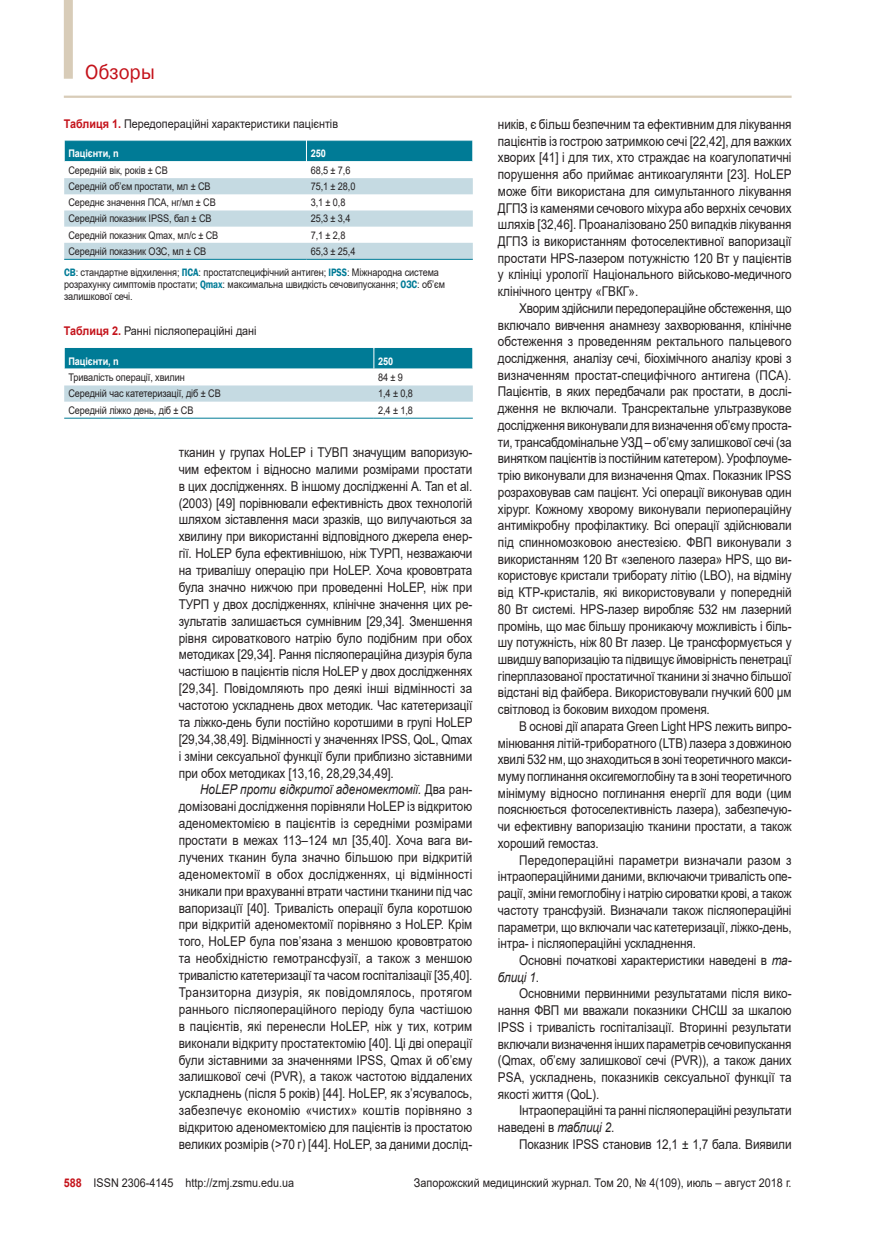
<style>
.page{position:relative;width:881px;height:1234px;background:#fff}
.page>*{position:absolute;margin:0;border:0;box-sizing:border-box;transform-origin:0 0}
.t1{font:21px "Franklin Gothic";color:#c4121a}
.tecst{font:13.5px/16.6px "Arial";letter-spacing:-.01em;color:#231f20;text-align:justify;scale:.87 1}
.таблица_назва{font:12px "Arial";color:#231f20;scale:.9 1}
.таблица_тело_влево{font:10.5px/12px "Arial";letter-spacing:-.01em;color:#231f20;scale:.87 1}
.таблица_шапка{font:700 10.5px "Arial";letter-spacing:-.01em;color:#fff;scale:.87 1}
.s1{font-weight:700;color:#c4121a}
.s2{font-family:"Franklin Gothic";font-weight:600;font-size:10.95px;color:#007b96}
.s3{font-style:italic}
</style>
<div class="page">
<svg style="left:64px;top:178px;width:408px;height:81px"></svg>
<div style="left:64px;top:141px;width:409px;height:21px;background:#007b96"></div>
<hr style="left:65px;top:161px;width:241px;height:1px;background:#fff">
<hr style="left:307px;top:161px;width:165px;height:1px;background:#fff">
<hr style="left:64px;top:259px;width:242px;height:1px;background:#007b96">
<hr style="left:306px;top:259px;width:166px;height:1px;background:#007b96">
<div style="left:64px;top:385px;width:408px;height:16px;background:#c5dae2"></div>
<div style="left:64px;top:348px;width:409px;height:21px;background:#007b96"></div>
<hr style="left:65px;top:368px;width:308px;height:1px;background:#fff">
<hr style="left:374px;top:368px;width:98px;height:1px;background:#fff">
<hr style="left:64px;top:417px;width:310px;height:1px;background:#007b96">
<hr style="left:374px;top:417px;width:98px;height:1px;background:#007b96">
<hr style="left:64px;top:96px;width:727px;height:2px;background:#d8ccb8">
<div style="left:64px;top:0;width:9px;height:79px;background:#d8ccb8"></div>
<h1 class="t1" style="left:85px;top:59px;width:72px">Обзоры</h1>
<p class="таблица_назва" style="left:64px;top:115px;width:306px"><span class="s1">Таблиця 1.</span> Передопераційні характеристики пацієнтів</p>
<p class="таблица_шапка" style="left:68px;top:146px;width:59px">Пацієнти, n</p>
<p class="таблица_шапка" style="left:310px;top:146px;width:19px">250</p>
<p class="таблица_тело_влево" style="left:68px;top:164px;width:116px">Середній вік, років ± СВ</p>
<p class="таблица_тело_влево" style="left:310px;top:164px;width:47px">68,5 ± 7,6</p>
<p class="таблица_тело_влево" style="left:68px;top:180px;width:165px">Середній об’єм простати, мл ± СВ</p>
<p class="таблица_тело_влево" style="left:310px;top:180px;width:53px">75,1 ± 28,0</p>
<p class="таблица_тело_влево" style="left:68px;top:196px;width:171px">Середнє значення ПСА, нг/мл ± СВ</p>
<p class="таблица_тело_влево" style="left:310px;top:196px;width:41px">3,1 ± 0,8</p>
<p class="таблица_тело_влево" style="left:68px;top:212px;width:166px">Середній показник IPSS, бал ± СВ</p>
<p class="таблица_тело_влево" style="left:310px;top:212px;width:47px">25,3 ± 3,4</p>
<p class="таблица_тело_влево" style="left:68px;top:229px;width:174px">Середній показник Qmax, мл/с ± СВ</p>
<p class="таблица_тело_влево" style="left:310px;top:229px;width:41px">7,1 ± 2,8</p>
<p class="таблица_тело_влево" style="left:68px;top:245px;width:160px">Середній показник ОЗС, мл ± СВ</p>
<p class="таблица_тело_влево" style="left:310px;top:245px;width:53px">65,3 ± 25,4</p>
<p class="таблица_тело_влево" style="left:64px;top:266px;width:439px"><span class="s2">СВ</span>: стандартне відхилення; <span class="s2">ПСА</span>: простатспецифічний антиген; <span class="s2">IPSS</span>: Міжнародна система розрахунку симптомів простати; <span class="s2">Qmax</span>: максимальна швидкість сечовипускання; <span class="s2">ОЗС</span>: об’єм залишкової сечі.</p>
<p class="таблица_назва" style="left:64px;top:322px;width:216px"><span class="s1">Таблиця 2.</span> Ранні післяопераційні дані</p>
<p class="таблица_шапка" style="left:68px;top:353px;width:59px">Пацієнти, n</p>
<p class="таблица_шапка" style="left:378px;top:353px;width:19px">250</p>
<p class="таблица_тело_влево" style="left:68px;top:371px;width:135px">Тривалість операції, хвилин</p>
<p class="таблица_тело_влево" style="left:378px;top:371px;width:30px">84±9</p>
<p class="таблица_тело_влево" style="left:68px;top:387px;width:176px">Середній час катетеризації, діб ± СВ</p>
<p class="таблица_тело_влево" style="left:378px;top:387px;width:41px">1,4 ± 0,8</p>
<p class="таблица_тело_влево" style="left:68px;top:403px;width:145px">Середній ліжко день, діб ± СВ</p>
<p class="таблица_тело_влево" style="left:378px;top:403px;width:41px">2,4 ± 1,8</p>
<p class="tecst" style="left:179px;top:443px;width:339px">тканин у групах HoLEP і ТУВП значущим вапоризую&shy;чим ефектом і відносно малими розмірами простати в цих дослідженнях. В іншому дослідженні А. Tan et al. (2003) [49] порівнювали ефективність двох технологій шляхом зіставлення маси зразків, що вилучаються за хвилину при використанні відповідного джерела енер&shy;гії. HoLEP була ефективнішою, ніж ТУРП, незважаючи на тривалішу операцію при HoLEP. Хоча крововтрата була значно нижчою при проведенні HoLEP, ніж при ТУРП у двох дослідженнях, клінічне значення цих ре&shy;зультатів залишається сумнівним [29,34]. Зменшення рівня сироваткового натрію було подібним при обох методиках [29,34]. Рання післяопераційна дизурія була частішою в пацієнтів після HoLEP у двох дослідженнях [29,34]. Повідомляють про деякі інші відмінності за частотою ускладнень двох методик. Час катетеризації та ліжко-день були постійно коротшими в групі HoLEP [29,34,38,49]. Відмінності у значеннях IPSS, QoL, Qmax і зміни сексуальної функції були приблизно зіставними при обох методиках [13,16, 28,29,34,49].</p>
<p class="tecst" style="left:179px;top:781px;width:339px;text-indent:21px"><span class="s3">HoLEP проти відкритої аденомектомії.</span> Два ран&shy;домізовані дослідження порівняли HoLEP із відкритою аденомектомією в пацієнтів із середніми розмірами простати в межах 113–124 мл [35,40]. Хоча вага ви&shy;лучених тканин була значно більшою при відкритій аденомектомії в обох дослідженнях, ці відмінності зникали при врахуванні втрати частини тканини під час вапоризацїї [40]. Тривалість операції була коротшою при відкритій аденомектомії порівняно з HoLEP. Крім того, HoLEP була пов’язана з меншою крововтратою та необхідністю гемотрансфузії, а також з меншою тривалістю катетеризації та часом госпіталізації [35,40].<br>Транзиторна дизурія, як повідомлялось, протягом раннього післяопераційного періоду була частішою в пацієнтів, які перенесли HoLEP, ніж у тих, котрим виконали відкриту простатектомію [40]. Ці дві операції були зіставними за значеннями IPSS, Qmax й об’єму залишкової сечі (PVR), а також частотою віддалених ускладнень (після 5 років) [44]. HoLEP, як з’ясувалось, забезпечує економію «чистих» коштів порівняно з відкритою аденомектомією для пацієнтів із простатою великих розмірів (&gt;70 г) [44]. HoLEP, за даними дослід-</p>
<p class="tecst" style="left:497px;top:116px;width:339px">ників, є більш безпечним та ефективним для лікування пацієнтів із гострою затримкою сечі [22,42], для важких хворих [41] і для тих, хто страждає на коагулопатичні порушення або приймає антикоагулянти [23]. HoLEP може біти використана для симультанного лікування ДГПЗ із каменями сечового міхура або верхніх сечових шляхів [32,46]. Проаналізовано 250 випадків лікування ДГПЗ із використанням фотоселективної вапоризації простати HPS-лазером потужністю 120 Вт у пацієнтів у клініці урології Національного військово-медичного клінічного центру «ГВКГ».</p>
<p class="tecst" style="left:497px;top:300px;width:339px;text-indent:21px">Хворим здійснили передопераційне обстеження, що включало вивчення анамнезу захворювання, клінічне обстеження з проведенням ректального пальцевого дослідження, аналізу сечі, біохімічного аналізу крові з визначенням простат-специфічного антигена (ПСА).<br>Пацієнтів, в яких передбачали рак простати, в дослі&shy;дження не включали. Трансректальне ультразвукове дослідження виконували для визначення об’єму проста&shy;ти, трансабдомінальне УЗД – об’єму залишкової сечі (за винятком пацієнтів із постійним катетером). Урофлоуме&shy;трію виконували для визначення Qmax. Показник IPSS розраховував сам пацієнт. Усі операції виконував один хірург. Кожному хворому виконували периопераційну антимікробну профілактику. Всі операції здійснювали під спинномозковою анестезією. ФВП виконували з використанням 120 Вт «зеленого лазера» HPS, що ви&shy;користовує кристали триборату літію (LBO), на відміну від КТР-кристалів, які використовували у попередній 80 Вт системі. HPS-лазер виробляє 532 нм лазерний промінь, що має більшу проникаючу можливість і біль&shy;шу потужність, ніж 80 Вт лазер. Це трансформується у швидшу вапоризацію та підвищує ймовірність пенетрацї гіперплазованої простатичної тканини зі значно більшої відстані від файбера. Використовували гнучкий 600 µм світловод із боковим виходом променя.</p>
<p class="tecst" style="left:497px;top:717px;width:339px;text-indent:21px">В основі дії апарата Green Light HPS лежить випро&shy;мінювання літій-триборатного (LTB) лазера з довжиною хвилі 532 нм, що знаходиться в зоні теоретичного макси&shy;муму поглинання оксигемоглобіну та в зоні теоретичного мінімуму відносно поглинання енергії для води (цим пояснюється фотоселективність лазера), забезпечую&shy;чи ефективну вапоризацію тканини простати, а також хороший гемостаз.</p>
<p class="tecst" style="left:497px;top:851px;width:339px;text-indent:21px">Передопераційні параметри визначали разом з інтраопераційними даними, включаючи тривалість опе&shy;рації, зміни гемоглобіну і натрію сироватки крові, а також частоту трансфузій. Визначали також післяопераційні параметри, що включали час катетеризації, ліжко-день, інтра- і післяопераційні ускладнення.</p>
<p class="tecst" style="left:497px;top:951px;width:339px;text-indent:21px">Основні початкові характеристики наведені в <span class="s3">та&shy;блиці 1</span>.</p>
<p class="tecst" style="left:497px;top:985px;width:339px;text-indent:21px">Основними первинними результатами після вико&shy;нання ФВП ми вважали показники СНСШ за шкалою IPSS і тривалість госпіталізації. Вторинні результати включали визначення інших параметрів сечовипускання (Qmax, об’єму залишкової сечі (PVR)), а також даних PSA, ускладнень, показників сексуальної функції та якості життя (QoL).</p>
<p class="tecst" style="left:497px;top:1101px;width:339px;text-indent:21px">Інтраопераційні та ранні післяопераційні результати наведені в <span class="s3">таблиці 2</span>.</p>
<p class="tecst" style="left:519px;top:1135px;width:314px">Показник IPSS становив 12,1 ± 1,7 бала. Виявили</p>
<p class="таблица_назва" style="left:64px;top:1174px;width:257px"><span class="s1">588</span> ISSN 2306-4145 http://zmj.zsmu.edu.ua</p>
<p class="таблица_назва" style="left:414px;top:1174px;width:421px">Запорожский медицинский журнал. Том 20, № 4(109), июль – август 2018 г.</p>
</div>
